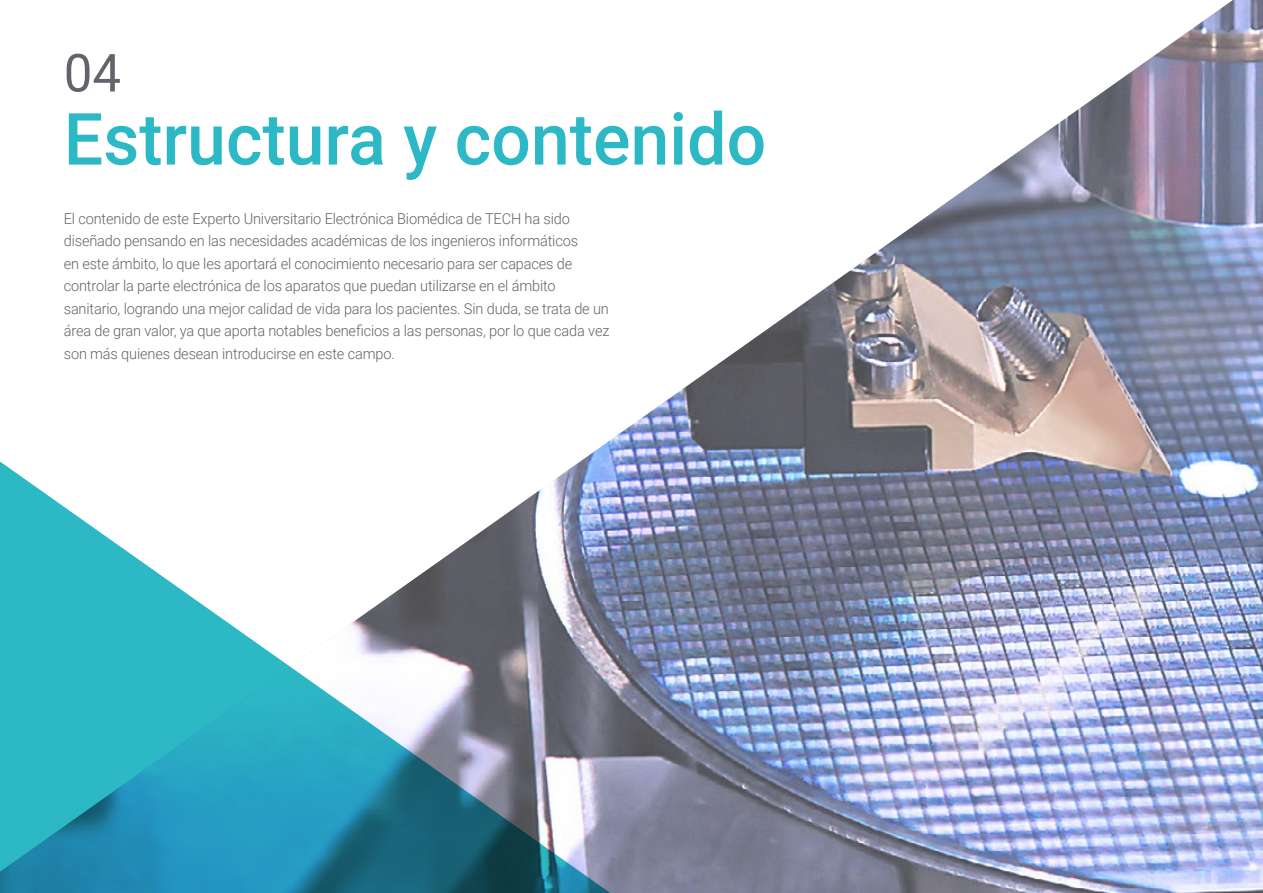
<style>
.page{position:relative;width:1263px;height:893px;background:#fff}
.page>*{position:absolute;margin:0;border:0;box-sizing:border-box;transform-origin:0 0}
.t1{font:500 72px "Roboto";color:#2db8c5}
.t2{font:52.5px "Roboto";color:#61646a}
.t3{font:300 15px/22.5px "Roboto";letter-spacing:-.01em;color:#61646a}
</style>
<div class="page">
<img style="left:602px;top:0;width:661px;height:893px">
<svg style="left:0;top:446px;width:640px;height:447px"></svg>
<h2 class="t2" style="left:64px;top:36px;width:59px">04</h2>
<h1 class="t1" style="left:64px;top:89px;width:704px">Estructura y contenido</h1>
<p class="t3" style="left:64px;top:207px;width:547px">El contenido de este Experto Universitario Electrónica Biomédica de TECH ha sido diseñado pensando en las necesidades académicas de los ingenieros informáticos<br>en este ámbito, lo que les aportará el conocimiento necesario para ser capaces de controlar la parte electrónica de los aparatos que puedan utilizarse en el ámbito sanitario, logrando una mejor calidad de vida para los pacientes. Sin duda, se trata de un área de gran valor, ya que aporta notables beneficios a las personas, por lo que cada vez son más quienes desean introducirse en este campo.</p>
</div>
